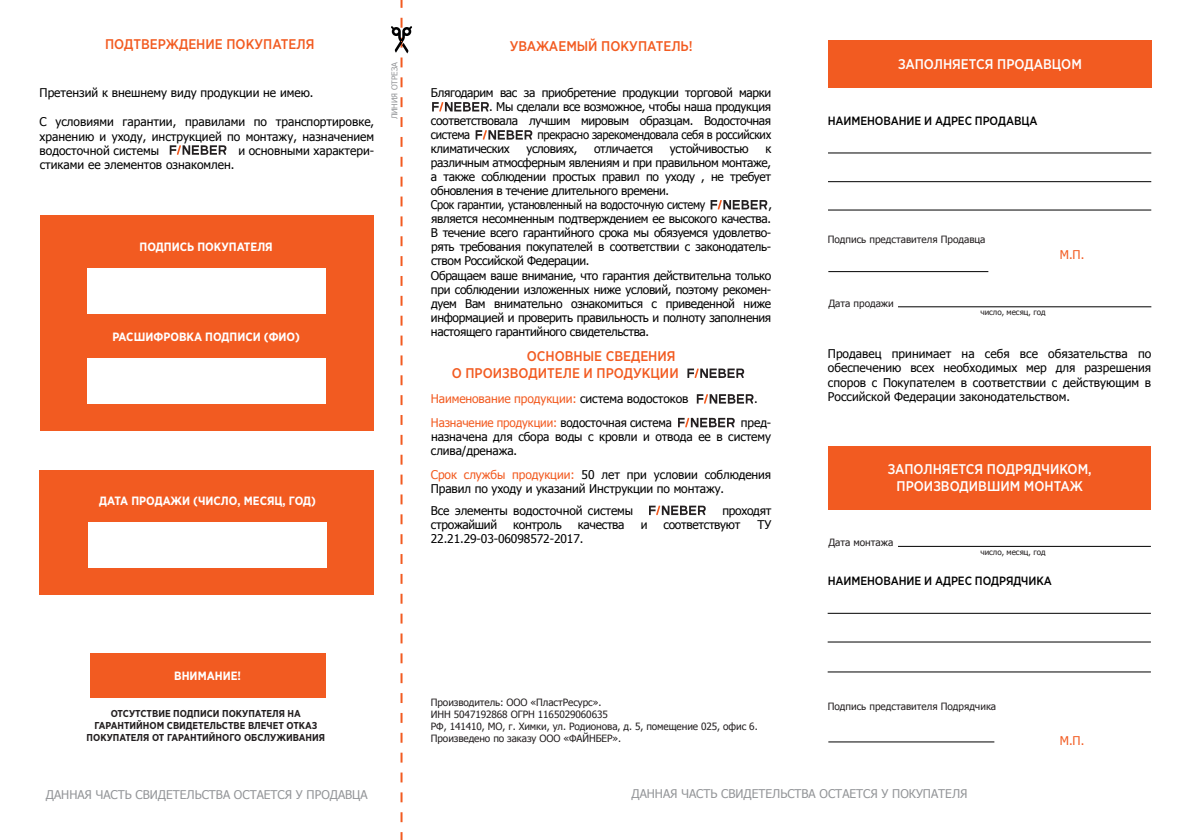
<style>
.page{position:relative;width:1191px;height:840px;background:#fff}
.page>*{position:absolute;margin:0;border:0;box-sizing:border-box;transform-origin:0 0}
.t1{font:500 14px/16.8px "Gotham Pro Narrow";color:#f25b21;text-align:right}
.t2{font:500 14px/16.8px "Gotham Pro Narrow";color:#fff;text-align:center}
.t3{font:12px/14px "Tahoma";letter-spacing:-.025em;color:#000001;text-align:justify}
.t4{font:12px "Tahoma";color:#000001}
.t5{font:12px "Tahoma";letter-spacing:-.01em;color:#f25b21}
.t6{font:12px "Tahoma";color:#939598}
.t7{font:700 12px "Gotham Pro Narrow";color:#fff}
.t8{font:500 12px "Gotham Pro Narrow";letter-spacing:-.01em;color:#000001}
.t9{font:12px "Tahoma";letter-spacing:-.025em;color:#000001;scale:.94 1}
.t10{font:10px/12px "Tahoma";letter-spacing:-.01em;color:#231f20}
.t11{font:700 10px/12px "Gotham Pro Narrow";color:#231f20;text-align:center}
.t12{font:8px "Tahoma";color:#231f20}
.t13{font:8px "Tahoma";color:#939598}
.s1{color:#000001}
.s2{color:#f25b21}
</style>
<div class="page">
<svg style="left:391px;top:0;width:21px;height:839px"></svg>
<svg style="left:170px;top:145px;width:56px;height:10px"></svg>
<svg style="left:475px;top:130px;width:57px;height:9px"></svg>
<svg style="left:710px;top:200px;width:57px;height:9px"></svg>
<svg style="left:432px;top:102px;width:57px;height:9px"></svg>
<svg style="left:687px;top:368px;width:57px;height:10px"></svg>
<svg style="left:678px;top:417px;width:56px;height:10px"></svg>
<svg style="left:697px;top:394px;width:56px;height:9px"></svg>
<svg style="left:649px;top:505px;width:56px;height:10px"></svg>
<div style="left:40px;top:215px;width:334px;height:215px;background:#f25b21"></div>
<div style="left:87px;top:268px;width:238px;height:45px;background:#fff"></div>
<div style="left:87px;top:358px;width:238px;height:45px;background:#fff"></div>
<div style="left:828px;top:40px;width:323px;height:48px;background:#f25b21"></div>
<div style="left:828px;top:446px;width:322px;height:63px;background:#f25b21"></div>
<div style="left:39px;top:469px;width:335px;height:125px;background:#f25b21"></div>
<div style="left:88px;top:522px;width:239px;height:45px;background:#fff"></div>
<div style="left:90px;top:653px;width:235px;height:44px;background:#f25b21"></div>
<hr style="left:828px;top:152px;width:323px;height:1px;background:#000001">
<hr style="left:828px;top:181px;width:323px;height:1px;background:#000001">
<hr style="left:828px;top:209px;width:323px;height:1px;background:#000001">
<hr style="left:827px;top:612px;width:323px;height:1px;background:#000001">
<hr style="left:827px;top:641px;width:323px;height:1px;background:#000001">
<hr style="left:827px;top:671px;width:323px;height:1px;background:#000001">
<hr style="left:898px;top:306px;width:253px;height:1px;background:#000001">
<hr style="left:828px;top:271px;width:160px;height:1px;background:#000001">
<hr style="left:898px;top:545px;width:252px;height:1px;background:#000001">
<hr style="left:828px;top:741px;width:166px;height:1px;background:#000001">
<p class="t1" style="left:105px;top:36px;width:211px">ПОДТВЕРЖДЕНИЕ ПОКУПАТЕЛЯ</p>
<p class="t1" style="left:510px;top:38px;width:184px">УВАЖАЕМЫЙ ПОКУПАТЕЛЬ!</p>
<p class="t4" style="left:40px;top:85px;width:275px">Претензий к внешнему виду продукции не имею.</p>
<p class="t3" style="left:40px;top:114px;width:336px">С условиями гарантии, правилами по транспортировке, хранению и уходу, инструкцией по монтажу, назначением водосточной системы</p>
<p class="t13" style="left:389px;top:119px;width:59px;rotate:-90deg">ЛИНИЯ ОТРЕЗА</p>
<p class="t3" style="left:431px;top:85px;width:342px">Блягодарим вас за приобретение продукции торговой марки</p>
<p class="t3" style="left:489px;top:99px;width:283px">. Мы сделали все возможное, чтобы наша продукция</p>
<p class="t3" style="left:431px;top:113px;width:342px">соответствовала лучшим мировым образцам. Водосточная</p>
<p class="t9" style="left:431px;top:127px;width:43px">система</p>
<p class="t9" style="left:537px;top:127px;width:250px">прекрасно зарекомендовала себя в российских</p>
<p class="t3" style="left:431px;top:141px;width:80px">климатических</p>
<p class="t3" style="left:526px;top:141px;width:53px">условиях,</p>
<p class="t3" style="left:594px;top:141px;width:61px">отличается</p>
<p class="t3" style="left:670px;top:141px;width:80px">устойчивостью</p>
<p class="t3" style="left:431px;top:141px;width:342px;text-align:left;text-indent:334px">к различным атмосферным явлениям и при правильном монтаже, а также соблюдении простых правил по уходу , не требует обновления в течение длительного времени.<br>Срок гарантии, установленный на водосточную систему</p>
<p class="t4" style="left:238px;top:142px;width:137px">и основными характери-</p>
<p class="t4" style="left:40px;top:157px;width:196px">стиками ее элементов ознакомлен.</p>
<p class="t3" style="left:431px;top:197px;width:342px;text-align:left;text-indent:337px">, является несомненным подтверждением ее высокого качества.<br>В течение всего гарантийного срока мы обязуемся удовлетво&shy;рять требования покупателей в соответствии с законодатель&shy;ством Российской Федерации.<br>Обращаем ваше внимание, что гарантия действительна только при соблюдении изложенных ниже условий, поэтому рекомен&shy;дуем Вам внимательно ознакомиться с приведенной ниже информацией и проверить правильность и полноту заполнения настоящего гарантийного свидетельства.</p>
<p class="t1" style="left:452px;top:347px;width:228px">ОСНОВНЫЕ СВЕДЕНИЯ<br>О ПРОИЗВОДИТЕЛЕ И ПРОДУКЦИИ</p>
<p class="t5" style="left:431px;top:390px;width:259px">Наименование продукции: <span class="s1">система водостоков</span></p>
<p class="t3" style="left:754px;top:391px;width:5px">.</p>
<p class="t5" style="left:431px;top:414px;width:242px">Назначение продукции: <span class="s1">водосточная система</span></p>
<p class="t7" style="left:140px;top:239px;width:135px">ПОДПИСЬ ПОКУПАТЕЛЯ</p>
<p class="t7" style="left:112px;top:329px;width:189px">РАСШИФРОВКА ПОДПИСИ (ФИО)</p>
<p class="t3" style="left:431px;top:415px;width:342px;text-indent:310px">пред&shy;назначена для сбора воды с кровли и отвода ее в систему слива/дренажа.</p>
<p class="t3" style="left:431px;top:467px;width:342px"><span class="s2">Срок службы продукции:</span> 50 лет при условии соблюдения<br>Правил по уходу и указаний Инструкции по монтажу.</p>
<p class="t3" style="left:431px;top:503px;width:204px">Все элементы водосточной системы</p>
<p class="t3" style="left:722px;top:503px;width:50px">проходят</p>
<p class="t3" style="left:431px;top:517px;width:68px">строжайший</p>
<p class="t3" style="left:513px;top:517px;width:50px">контроль</p>
<p class="t3" style="left:578px;top:517px;width:48px">качества</p>
<p class="t3" style="left:640px;top:517px;width:8px">и</p>
<p class="t3" style="left:663px;top:517px;width:78px">соответствуют</p>
<p class="t3" style="left:757px;top:517px;width:15px">ТУ</p>
<p class="t3" style="left:431px;top:531px;width:154px">22.21.29-03-06098572-2017.</p>
<p class="t7" style="left:99px;top:493px;width:218px">ДАТА ПРОДАЖИ (ЧИСЛО, МЕСЯЦ, ГОД)</p>
<p class="t7" style="left:174px;top:668px;width:68px">ВНИМАНИЕ!</p>
<p class="t11" style="left:87px;top:706px;width:240px">ОТСУТСТВИЕ ПОДПИСИ ПОКУПАТЕЛЯ НА<br>ГАРАНТИЙНОМ СВИДЕТЕЛЬСТВЕ ВЛЕЧЕТ ОТКАЗ<br>ПОКУПАТЕЛЯ ОТ ГАРАНТИЙНОГО ОБСЛУЖИВАНИЯ</p>
<p class="t10" style="left:431px;top:695px;width:328px">Производитель: ООО «ПластРесурс».<br>ИНН 5047192868 ОГРН 1165029060635<br>РФ, 141410, МО, г. Химки, ул. Родионова, д. 5, помещение 025, офис 6.<br>Произведено по заказу ООО «ФАЙНБЕР».</p>
<p class="t2" style="left:898px;top:55px;width:185px">ЗАПОЛНЯЕТСЯ ПРОДАВЦОМ</p>
<p class="t8" style="left:827px;top:113px;width:211px">НАИМЕНОВАНИЕ И АДРЕС ПРОДАВЦА</p>
<p class="t10" style="left:827px;top:233px;width:159px">Подпись представителя Продавца</p>
<p class="t5" style="left:1059px;top:246px;width:26px">М.П.</p>
<p class="t10" style="left:828px;top:296px;width:67px">Дата продажи</p>
<p class="t12" style="left:980px;top:307px;width:67px">число, месяц, год</p>
<p class="t3" style="left:828px;top:345px;width:325px">Продавец принимает на себя все обязательства по обеспечению всех необходимых мер для разрешения споров с Покупателем в соответствии с действующим в Российской Федерации законодательством.</p>
<p class="t2" style="left:887px;top:460px;width:205px">ЗАПОЛНЯЕТСЯ ПОДРЯДЧИКОМ,<br>ПРОИЗВОДИВШИМ МОНТАЖ</p>
<p class="t10" style="left:828px;top:536px;width:67px">Дата монтажа</p>
<p class="t12" style="left:980px;top:546px;width:67px">число, месяц, год</p>
<p class="t8" style="left:827px;top:573px;width:226px">НАИМЕНОВАНИЕ И АДРЕС ПОДРЯДЧИКА</p>
<p class="t10" style="left:827px;top:699px;width:170px">Подпись представителя Подрядчика</p>
<p class="t5" style="left:1059px;top:732px;width:26px">М.П.</p>
<p class="t6" style="left:46px;top:785px;width:323px">ДАННАЯ ЧАСТЬ СВИДЕТЕЛЬСТВА ОСТАЕТСЯ У ПРОДАВЦА</p>
<p class="t6" style="left:631px;top:785px;width:337px">ДАННАЯ ЧАСТЬ СВИДЕТЕЛЬСТВА ОСТАЕТСЯ У ПОКУПАТЕЛЯ</p>
</div>
